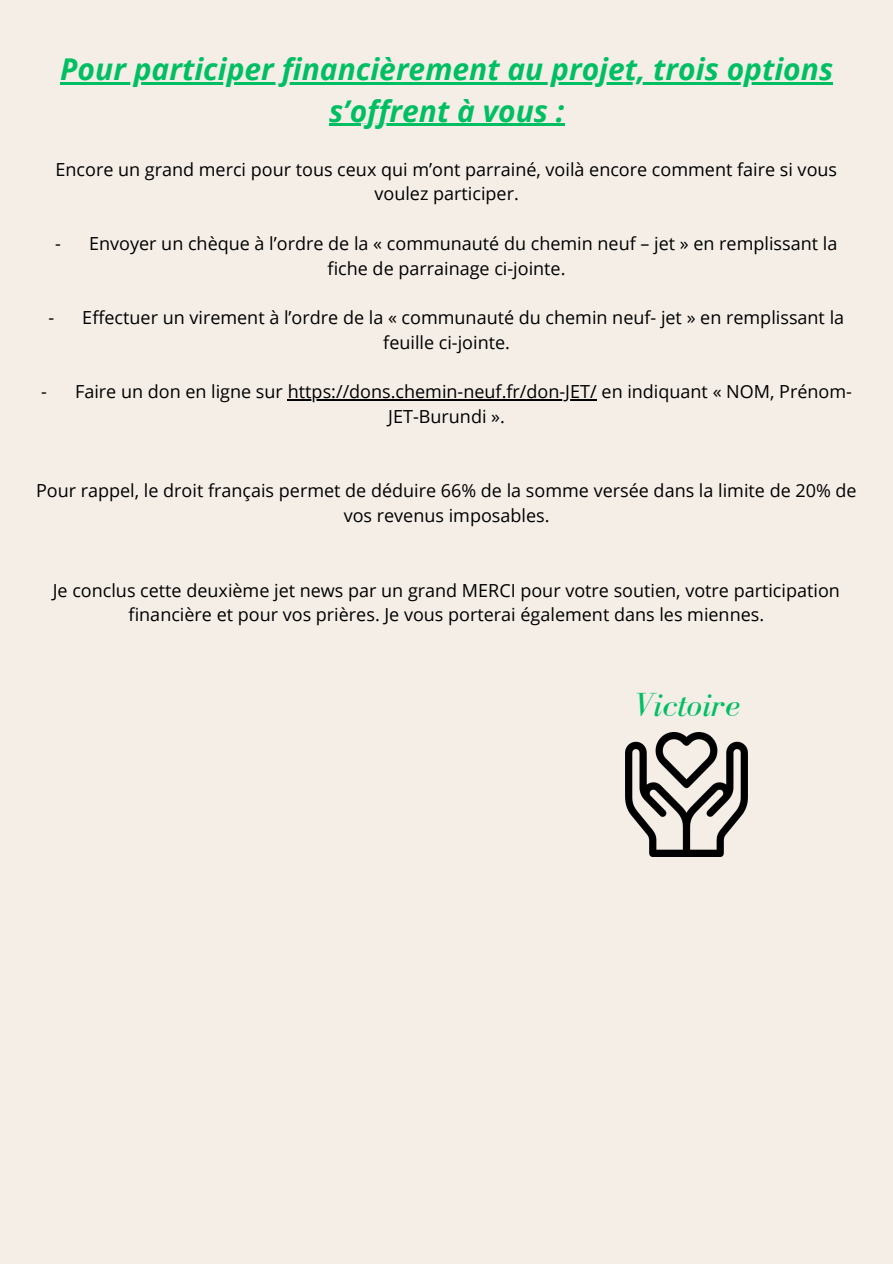
<style>
.page{position:relative;width:893px;height:1264px;background:#fff}
.page>*{position:absolute;margin:0;border:0;box-sizing:border-box;transform-origin:0 0}
.t1{font:italic 34.35px "Bodoni FLF";color:#00bf63}
.t2{font:italic 700 30px "Open Sans";color:#00bf63}
.t3{font:18px/24.8px "Open Sans";color:#000}
</style>
<div class="page">
<div style="left:0;top:0;width:892px;height:1263px;background:#f4eee7"></div>
<img style="left:625px;top:732px;width:122px;height:124px">
<hr style="left:60px;top:82px;width:773px;height:2px;background:#00bf63">
<hr style="left:329px;top:124px;width:235px;height:2px;background:#00bf63">
<hr style="left:288px;top:399px;width:309px;height:2px;background:#000">
<p class="t2" style="left:60px;top:48px;width:774px">Pour participer financièrement au projet, trois options</p>
<p class="t2" style="left:329px;top:89px;width:237px">s’offrent à vous :</p>
<p class="t3" style="left:55px;top:156px;width:783px">Encore un grand merci pour tous ceux qui m’ont parrainé, voilà encore comment faire si vous</p>
<p class="t3" style="left:374px;top:181px;width:146px">voulez participer.</p>
<p class="t3" style="left:55px;top:230px;width:7px">-</p>
<p class="t3" style="left:327px;top:230px;width:511px;text-indent:-238px">Envoyer un chèque à l’ordre de la « communauté du chemin neuf – jet » en remplissant la fiche de parrainage ci-jointe.</p>
<p class="t3" style="left:48px;top:305px;width:7px">-</p>
<p class="t3" style="left:383px;top:305px;width:462px;text-indent:-301px">Effectuer un virement à l’ordre de la « communauté du chemin neuf- jet » en remplissant la feuille ci-jointe.</p>
<p class="t3" style="left:41px;top:379px;width:7px">-</p>
<p class="t3" style="left:75px;top:379px;width:778px">Faire un don en ligne sur https://dons.chemin-neuf.fr/don-JET/ en indiquant « NOM, Prénom-</p>
<h1 class="t3" style="left:388px;top:404px;width:118px">JET-Burundi ».</h1>
<h1 class="t3" style="left:36px;top:478px;width:822px;text-align:center">Pour rappel, le droit français permet de déduire 66% de la somme versée dans la limite de 20% de vos revenus imposables.</h1>
<p class="t3" style="left:53px;top:577px;width:788px;text-align:center">Je conclus cette deuxième jet news par un grand MERCI pour votre soutien, votre participation financière et pour vos prières. Je vous porterai également dans les miennes.</p>
<h1 class="t1" style="left:633px;top:685px;width:108px">Victoire</h1>
</div>
